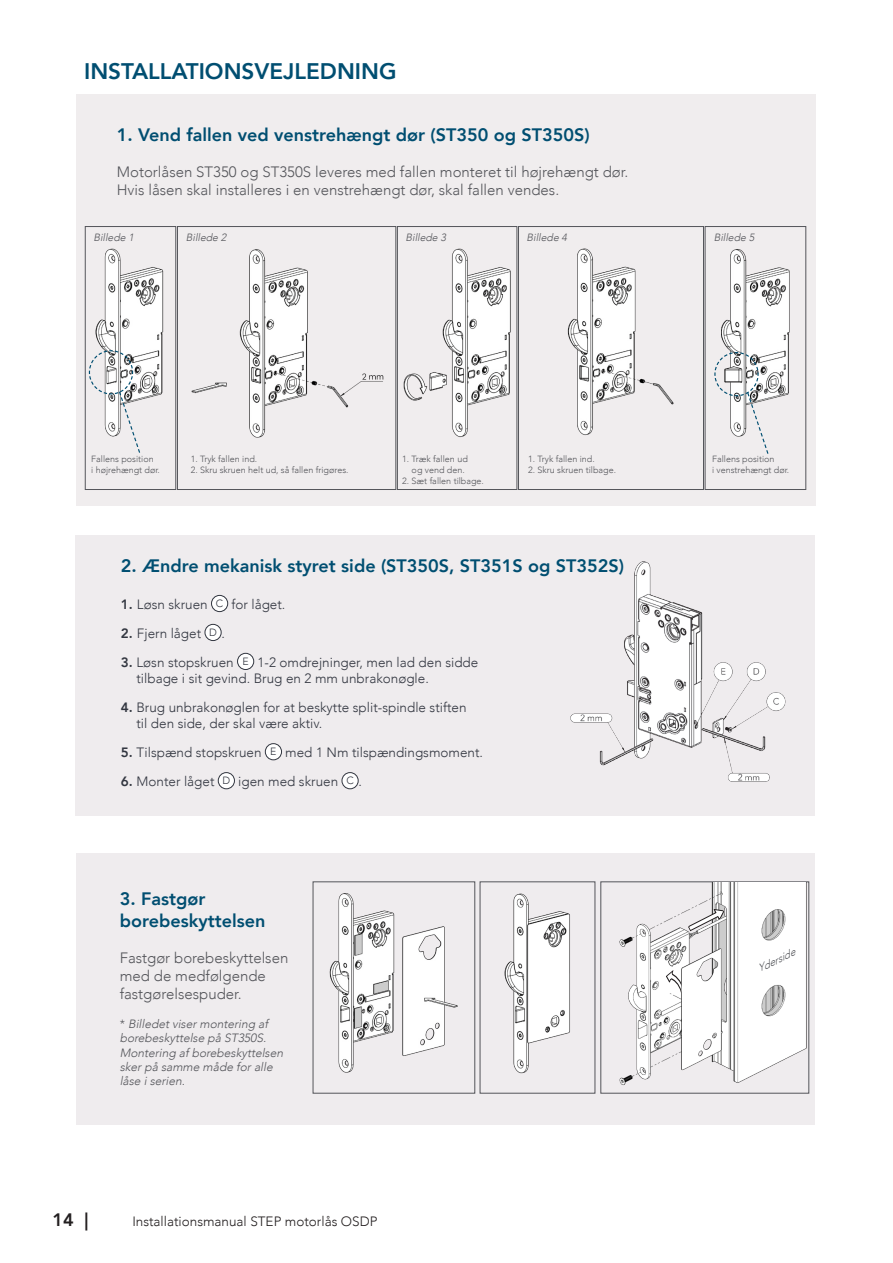
<style>
.page{position:relative;width:893px;height:1263px;background:#fff}
.page>*{position:absolute;margin:0;border:0;box-sizing:border-box;transform-origin:0 0}
.t1{font:800 22.5px "Avenir LT Com";color:#004e71}
.t2{font:800 18px/21.6px "Avenir LT Com";color:#004e71}
.t3{font:800 18px "Avenir LT Com";color:#231f20}
.t4{font:300 15px/18px "Avenir LT Com";color:#54555a}
.t5{font:300 13.5px/16.2px "Avenir LT Com";color:#323640}
.t6{font:300 13.5px "Avenir LT Com";color:#231f20}
.t7{font:italic 300 12px/14.4px "Avenir LT Com";color:#54555a}
.t8{font:italic 300 10.5px "Avenir LT Com";color:#54555a}
.t9{font:300 10.5px "Avenir LT Com";color:#323640}
.t10{font:italic 300 10.35px "Avenir LT Com";color:#54555a}
.t11{font:300 9px/10.8px "Avenir LT Com";color:#54555a}
.s1{font-weight:800}
.s2{font-style:normal}
</style>
<div class="page">
<div style="left:76px;top:94px;width:739px;height:411px;background:#f0edee"></div>
<img style="left:192px;top:249px;width:192px;height:188px">
<img style="left:721px;top:249px;width:69px;height:151px">
<img style="left:95px;top:249px;width:69px;height:151px">
<div style="left:85px;top:226px;width:91px;height:264px;border:1px solid #54555a"></div>
<div style="left:397px;top:226px;width:120px;height:264px;border:1px solid #54555a"></div>
<div style="left:177px;top:226px;width:219px;height:264px;border:1px solid #54555a"></div>
<div style="left:705px;top:226px;width:101px;height:264px;border:1px solid #54555a"></div>
<img style="left:567px;top:248px;width:107px;height:188px">
<div style="left:518px;top:226px;width:186px;height:264px;border:1px solid #54555a"></div>
<svg style="left:88px;top:350px;width:53px;height:103px"></svg>
<svg style="left:714px;top:351px;width:55px;height:103px"></svg>
<img style="left:404px;top:249px;width:107px;height:188px">
<div style="left:76px;top:852px;width:739px;height:272px;background:#efecee"></div>
<img style="left:504px;top:894px;width:66px;height:180px">
<img style="left:329px;top:893px;width:129px;height:179px">
<div style="left:313px;top:881px;width:162px;height:212px;border:1px solid #54555a"></div>
<div style="left:600px;top:881px;width:209px;height:212px;border:1px solid #54555a"></div>
<img style="left:614px;top:882px;width:194px;height:210px">
<svg style="left:664px;top:966px;width:17px;height:32px"></svg>
<svg style="left:688px;top:909px;width:38px;height:24px"></svg>
<div style="left:76px;top:535px;width:739px;height:280px;background:#efecee"></div>
<img style="left:570px;top:561px;width:216px;height:221px">
<div style="left:211px;top:595px;width:17px;height:17px;background:#fff;border-radius:50%"></div>
<div style="left:211px;top:595px;width:17px;height:17px;border:1px solid #323640;border-radius:50%"></div>
<div style="left:205px;top:624px;width:16px;height:16px;background:#fff;border-radius:50%"></div>
<div style="left:205px;top:624px;width:16px;height:17px;border:1px solid #323640;border-radius:50%"></div>
<div style="left:238px;top:653px;width:16px;height:16px;background:#fff;border-radius:50%"></div>
<div style="left:237px;top:653px;width:17px;height:17px;border:1px solid #323640;border-radius:50%"></div>
<div style="left:265px;top:744px;width:17px;height:16px;background:#fff;border-radius:50%"></div>
<div style="left:265px;top:743px;width:17px;height:17px;border:1px solid #323640;border-radius:50%"></div>
<div style="left:218px;top:773px;width:16px;height:16px;background:#fff;border-radius:50%"></div>
<div style="left:218px;top:772px;width:17px;height:17px;border:1px solid #323640;border-radius:50%"></div>
<div style="left:342px;top:773px;width:16px;height:16px;background:#fff;border-radius:50%"></div>
<div style="left:342px;top:772px;width:16px;height:17px;border:1px solid #323640;border-radius:50%"></div>
<p class="t1" style="left:84px;top:57px;width:314px">INSTALLATIONSVEJLEDNING</p>
<p class="t2" style="left:117px;top:124px;width:474px">1. Vend fallen ved venstrehængt dør (ST350 og ST350S)</p>
<p class="t4" style="left:117px;top:163px;width:513px">Motorlåsen ST350 og ST350S leveres med fallen monteret til højrehængt dør.<br>Hvis låsen skal installeres i en venstrehængt dør, skal fallen vendes.</p>
<p class="t8" style="left:93px;top:231px;width:44px">Billede 1</p>
<p class="t8" style="left:186px;top:231px;width:44px">Billede 2</p>
<p class="t8" style="left:405px;top:231px;width:44px">Billede 3</p>
<p class="t8" style="left:527px;top:231px;width:44px">Billede 4</p>
<p class="t8" style="left:714px;top:231px;width:44px">Billede 5</p>
<p class="t11" style="left:91px;top:453px;width:64px">Fallens position</p>
<p class="t11" style="left:91px;top:464px;width:70px">i højrehængt dør.</p>
<p class="t11" style="left:191px;top:454px;width:68px">1. Tryk fallen ind.</p>
<p class="t11" style="left:191px;top:464px;width:159px">2. Skru skruen helt ud, så fallen frigøres.</p>
<p class="t11" style="left:412px;top:453px;width:58px;text-indent:-9px">1. Træk fallen ud og vend den.</p>
<p class="t11" style="left:402px;top:475px;width:83px">2. Sæt fallen tilbage.</p>
<p class="t11" style="left:528px;top:453px;width:68px">1. Tryk fallen ind.</p>
<p class="t11" style="left:528px;top:464px;width:89px">2. Skru skruen tilbage.</p>
<p class="t2" style="left:121px;top:555px;width:505px">2. Ændre mekanisk styret side (ST350S, ST351S og ST352S)</p>
<p class="t5" style="left:121px;top:596px;width:88px"><span class="s1">1.</span> Løsn skruen</p>
<p class="t9" style="left:216px;top:597px;width:9px">C</p>
<p class="t5" style="left:231px;top:596px;width:56px">for låget.</p>
<p class="t5" style="left:121px;top:625px;width:82px"><span class="s1">2.</span> Fjern låget</p>
<p class="t9" style="left:209px;top:626px;width:9px">D</p>
<p class="t5" style="left:221px;top:625px;width:5px">.</p>
<p class="t5" style="left:121px;top:654px;width:114px"><span class="s1">3.</span> Løsn stopskruen</p>
<p class="t9" style="left:243px;top:655px;width:8px">E</p>
<p class="t5" style="left:136px;top:654px;width:343px;text-indent:121px">1-2 omdrejninger, men lad den sidde tilbage i sit gevind. Brug en 2 mm unbrakonøgle.</p>
<p class="t5" style="left:136px;top:699px;width:332px;text-indent:-15px"><span class="s1">4.</span> Brug unbrakonøglen for at beskytte split-spindle stiften til den side, der skal være aktiv.</p>
<p class="t5" style="left:121px;top:744px;width:142px"><span class="s1">5.</span> Tilspænd stopskruen</p>
<p class="t9" style="left:270px;top:745px;width:8px">E</p>
<p class="t5" style="left:285px;top:744px;width:199px">med 1 Nm tilspændingsmoment.</p>
<p class="t5" style="left:121px;top:773px;width:95px"><span class="s1">6.</span> Monter låget</p>
<p class="t9" style="left:222px;top:774px;width:9px">D</p>
<p class="t5" style="left:238px;top:773px;width:102px">igen med skruen</p>
<p class="t9" style="left:346px;top:774px;width:9px">C</p>
<p class="t5" style="left:358px;top:773px;width:5px">.</p>
<p class="t2" style="left:120px;top:888px;width:147px">3. Fastgør borebeskyttelsen</p>
<p class="t4" style="left:120px;top:949px;width:170px">Fastgør borebeskyttelsen med de medfølgende fastgørelsespuder.</p>
<p class="t7" style="left:120px;top:1016px;width:167px"><span class="s2">*</span> Billedetvisermontering af borebeskyttelse på ST350S.<br>Montering af borebeskyttelsen skerpå samme måde foralle låse iserien.</p>
<h2 class="t3" style="left:52px;top:1208px;width:37px">14 |</h2>
<p class="t6" style="left:132px;top:1213px;width:247px">Installationsmanual STEP motorlås OSDP</p>
<p class="t11" style="left:712px;top:454px;width:79px">Fallens position<br>i venstrehængt dør.</p>
<p class="t10" style="left:755px;top:964px;width:42px;rotate:-26deg">Yderside</p>
</div>
